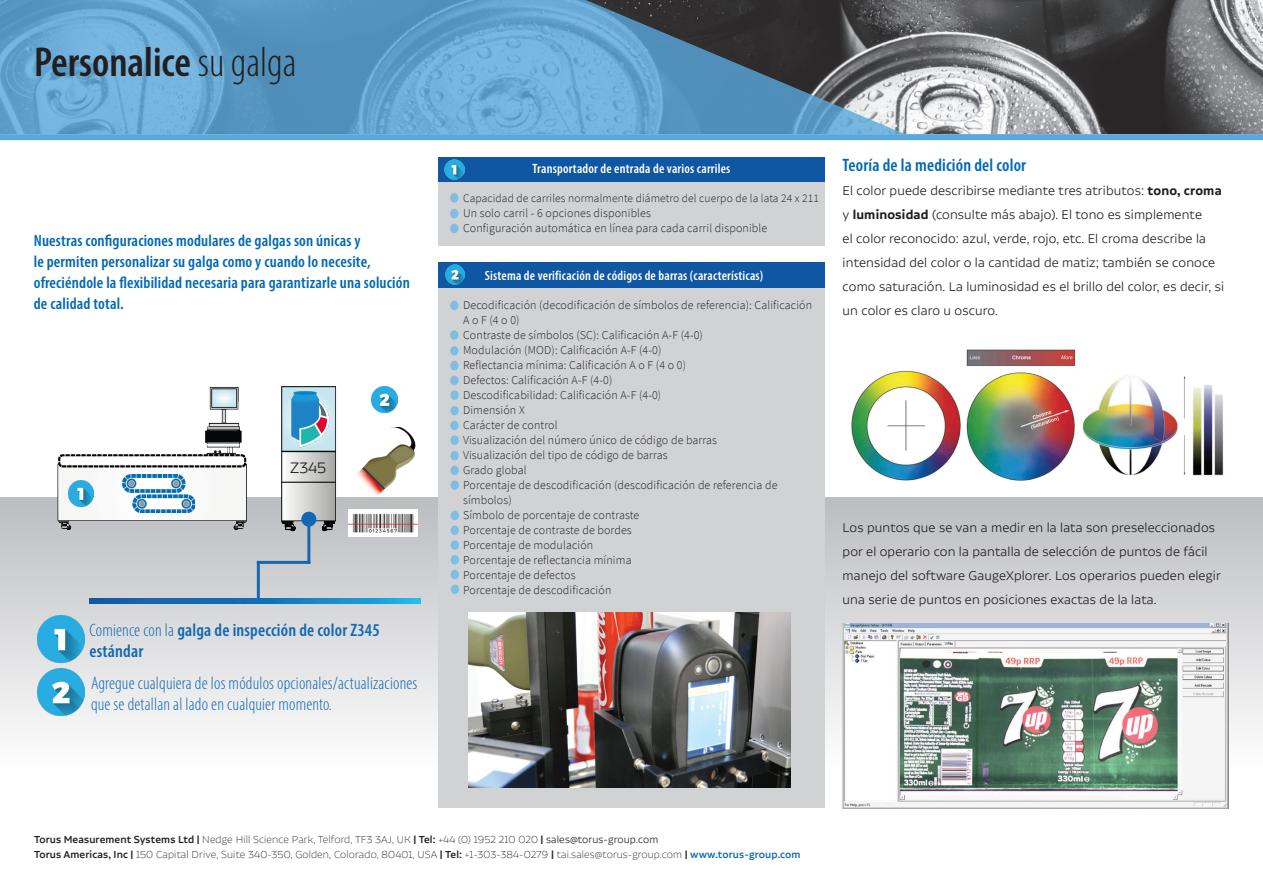
<style>
.page{position:relative;width:1263px;height:893px;background:#fff}
.page>*{position:absolute;margin:0;border:0;box-sizing:border-box;transform-origin:0 0}
.t1{font:600 condensed 42px "Myriad Pro";color:#231f20}
.t2{font:300 condensed 18px/21px "Myriad Pro";letter-spacing:.01em;color:#1268b2}
.t3{font:600 condensed 18px/21px "Myriad Pro";letter-spacing:.01em;color:#1268b2}
.t4{font:600 condensed 18px "Myriad Pro";letter-spacing:.01em;color:#0168b3}
.t5{font:300 18px "Alvar Essential Alt";color:#231f20}
.t6{font:600 condensed 16.5px/21px "Myriad Pro";letter-spacing:.01em;color:#0168b3}
.t7{font:300 15px/24px "Alvar Pro";letter-spacing:.01em;color:#231f20}
.t8{font:600 condensed 13.5px "Myriad Pro";letter-spacing:.015em;color:#fff}
.t9{font:300 12px/15px "Source Sans Pro";letter-spacing:.01em;color:#231f20}
.t10{font:200 12px "Alvar Pro";letter-spacing:.01em;color:#231f20}
.t11{font:300 11.55px "Source Sans Pro";letter-spacing:.01em;color:#231f20}
.s1{font-weight:300}
.s2{font-weight:600}
.s3{font-weight:500}
.s4{font-weight:500;color:#1268b2}
</style>
<div class="page">
<div style="left:0;top:498px;width:1263px;height:270px;background:linear-gradient(to bottom,#bbbcc0,#fdfdfd)"></div>
<img style="left:37px;top:669px;width:47px;height:46px">
<img style="left:46px;top:387px;width:214px;height:150px">
<img style="left:122px;top:474px;width:73px;height:39px">
<hr style="left:257px;top:561px;width:3px;height:42px;background:#1668b1">
<hr style="left:257px;top:561px;width:53px;height:3px;background:#1668b1">
<img style="left:68px;top:481px;width:26px;height:26px">
<img style="left:371px;top:387px;width:26px;height:26px">
<img style="left:274px;top:386px;width:69px;height:153px">
<svg style="left:90px;top:599px;width:330px;height:4px"></svg>
<div style="left:438px;top:157px;width:387px;height:33px;background:#1057a3"></div>
<div style="left:438px;top:182px;width:386px;height:64px;background:#d1d2d4"></div>
<div style="left:450px;top:193px;width:8px;height:10px;background:#7cbfe2;border-radius:50%"></div>
<div style="left:450px;top:209px;width:8px;height:9px;background:#7cbfe2;border-radius:50%"></div>
<img style="left:445px;top:160px;width:19px;height:19px">
<div style="left:450px;top:224px;width:9px;height:9px;background:#7cbfe2;border-radius:50%"></div>
<img style="left:37px;top:616px;width:47px;height:47px">
<div style="left:301px;top:512px;width:15px;height:15px;background:#1268b2;border-radius:50%"></div>
<hr style="left:307px;top:519px;width:3px;height:45px;background:#1668b1">
<img style="left:290px;top:389px;width:40px;height:59px">
<img style="left:355px;top:428px;width:65px;height:75px">
<div style="left:438px;top:263px;width:387px;height:33px;background:#1057a3"></div>
<div style="left:438px;top:288px;width:386px;height:519px;background:#d1d2d4"></div>
<div style="left:450px;top:301px;width:8px;height:9px;background:#7cbfe2;border-radius:50%"></div>
<div style="left:450px;top:330px;width:8px;height:10px;background:#7cbfe2;border-radius:50%"></div>
<img style="left:445px;top:265px;width:19px;height:19px">
<div style="left:450px;top:346px;width:9px;height:10px;background:#7cbfe2;border-radius:50%"></div>
<div style="left:450px;top:361px;width:9px;height:9px;background:#7cbfe2;border-radius:50%"></div>
<div style="left:450px;top:376px;width:9px;height:9px;background:#7cbfe2;border-radius:50%"></div>
<div style="left:450px;top:390px;width:9px;height:10px;background:#7cbfe2;border-radius:50%"></div>
<div style="left:450px;top:406px;width:9px;height:9px;background:#7cbfe2;border-radius:50%"></div>
<div style="left:450px;top:421px;width:9px;height:9px;background:#7cbfe2;border-radius:50%"></div>
<div style="left:450px;top:435px;width:9px;height:10px;background:#7cbfe2;border-radius:50%"></div>
<div style="left:450px;top:451px;width:9px;height:9px;background:#7cbfe2;border-radius:50%"></div>
<div style="left:450px;top:466px;width:9px;height:9px;background:#7cbfe2;border-radius:50%"></div>
<div style="left:450px;top:480px;width:9px;height:10px;background:#7cbfe2;border-radius:50%"></div>
<div style="left:450px;top:511px;width:9px;height:9px;background:#7cbfe2;border-radius:50%"></div>
<div style="left:450px;top:526px;width:9px;height:9px;background:#7cbfe2;border-radius:50%"></div>
<div style="left:451px;top:540px;width:8px;height:10px;background:#7cbfe2;border-radius:50%"></div>
<div style="left:451px;top:555px;width:8px;height:9px;background:#7cbfe2;border-radius:50%"></div>
<div style="left:451px;top:570px;width:8px;height:9px;background:#7cbfe2;border-radius:50%"></div>
<div style="left:451px;top:585px;width:8px;height:9px;background:#7cbfe2;border-radius:50%"></div>
<img style="left:851px;top:349px;width:373px;height:132px">
<img style="left:905px;top:0;width:358px;height:134px">
<svg style="left:0;top:0;width:905px;height:134px;background:#5e92b5"></svg>
<div style="left:0;top:134px;width:1263px;height:6px;background:#58a8dc"></div>
<img style="left:349px;top:509px;width:68px;height:27px">
<img style="left:843px;top:623px;width:386px;height:185px">
<img style="left:468px;top:612px;width:322px;height:175px">
<p class="t1" style="left:34px;top:36px;width:264px">Personalice <span class="s1">su galga</span></p>
<p class="t6" style="left:34px;top:230px;width:378px">Nuestras configuraciones modulares de galgas son únicas y<br>le permiten personalizar su galga como y cuando lo necesite, ofreciéndole la flexibilidad necesaria para garantizarle una solución de calidad total.</p>
<p class="t5" style="left:290px;top:458px;width:38px">Z345</p>
<p class="t3" style="left:90px;top:619px;width:292px"><span class="s1">Comience con la</span> galga de inspección de color Z345 estándar</p>
<p class="t2" style="left:91px;top:672px;width:328px">Agregue cualquiera de los módulos opcionales/actualizaciones que se detallan al lado en cualquier momento.</p>
<p class="t8" style="left:533px;top:160px;width:199px">Transportador de entrada de varios carriles</p>
<p class="t11" style="left:463px;top:191px;width:357px">Capacidad de carriles normalmente diámetro del cuerpo de la lata 24 x 211</p>
<p class="t9" style="left:463px;top:206px;width:189px">Un solo carril - 6 opciones disponibles</p>
<p class="t9" style="left:463px;top:221px;width:306px">Configuración automática en línea para cada carril disponible</p>
<p class="t8" style="left:485px;top:267px;width:280px">Sistema de verificación de códigos de barras (características)</p>
<p class="t9" style="left:463px;top:297px;width:351px">Decodificación (decodificación de símbolos de referencia): Calificación<br>A o F (4 o 0)</p>
<p class="t9" style="left:463px;top:327px;width:241px">Contraste de símbolos (SC): Calificación A-F (4-0)</p>
<p class="t9" style="left:463px;top:342px;width:200px">Modulación (MOD): Calificación A-F (4-0)</p>
<p class="t9" style="left:463px;top:357px;width:224px">Reflectancia mínima: Calificación A o F (4 o 0)</p>
<p class="t9" style="left:463px;top:372px;width:151px">Defectos: Calificación A-F (4-0)</p>
<p class="t9" style="left:463px;top:387px;width:200px">Descodificabilidad: Calificación A-F (4-0)</p>
<p class="t9" style="left:463px;top:402px;width:63px">Dimensión X</p>
<p class="t9" style="left:463px;top:417px;width:96px">Carácter de control</p>
<p class="t9" style="left:463px;top:432px;width:255px">Visualización del número único de código de barras</p>
<p class="t9" style="left:463px;top:447px;width:206px">Visualización del tipo de código de barras</p>
<p class="t9" style="left:463px;top:462px;width:65px">Grado global</p>
<p class="t9" style="left:463px;top:477px;width:316px">Porcentaje de descodificación (descodificación de referencia de símbolos)</p>
<p class="t9" style="left:463px;top:507px;width:178px">Símbolo de porcentaje de contraste</p>
<p class="t9" style="left:463px;top:522px;width:170px">Porcentaje de contraste de bordes</p>
<p class="t9" style="left:463px;top:537px;width:132px">Porcentaje de modulación</p>
<p class="t9" style="left:463px;top:552px;width:170px">Porcentaje de reflectancia mínima</p>
<p class="t9" style="left:463px;top:567px;width:114px">Porcentaje de defectos</p>
<p class="t9" style="left:463px;top:582px;width:150px">Porcentaje de descodificación</p>
<p class="t4" style="left:843px;top:154px;width:185px">Teoría de la medición del color</p>
<p class="t7" style="left:843px;top:178px;width:383px">El color puede describirse mediante tres atributos: <span class="s2">tono, croma </span>y <span class="s2">luminosidad</span> (consulte más abajo). El tono es simplemente<br>el color reconocido: azul, verde, rojo, etc. El croma describe la intensidad del color o la cantidad de matiz; también se conoce como saturación. La luminosidad es el brillo del color, es decir, si un color es claro u oscuro.</p>
<p class="t7" style="left:843px;top:515px;width:380px">Los puntos que se van a medir en la lata son preseleccionados por el operario con la pantalla de selección de puntos de fácil manejo del software GaugeXplorer. Los operarios pueden elegir una serie de puntos en posiciones exactas de la lata.</p>
<p class="t10" style="left:34px;top:834px;width:626px"><span class="s3">Torus Measurement Systems Ltd |</span> Nedge Hill Science Park, Telford, TF3 3AJ, UK <span class="s3">| Tel:</span> +44 (0) 1952 210 020 <span class="s3">|</span> <span class="s1">sales@torus-group.com</span></p>
<p class="t10" style="left:34px;top:849px;width:768px"><span class="s3">Torus Americas, Inc |</span> 150 Capital Drive, Suite 340-350, Golden, Colorado, 80401, USA <span class="s3">| Tel:</span> +1-303-384-0279 <span class="s3">|</span> tai.sales@torus-group.com <span class="s3">|</span> <span class="s4">www.torus-group.com</span></p>
</div>
